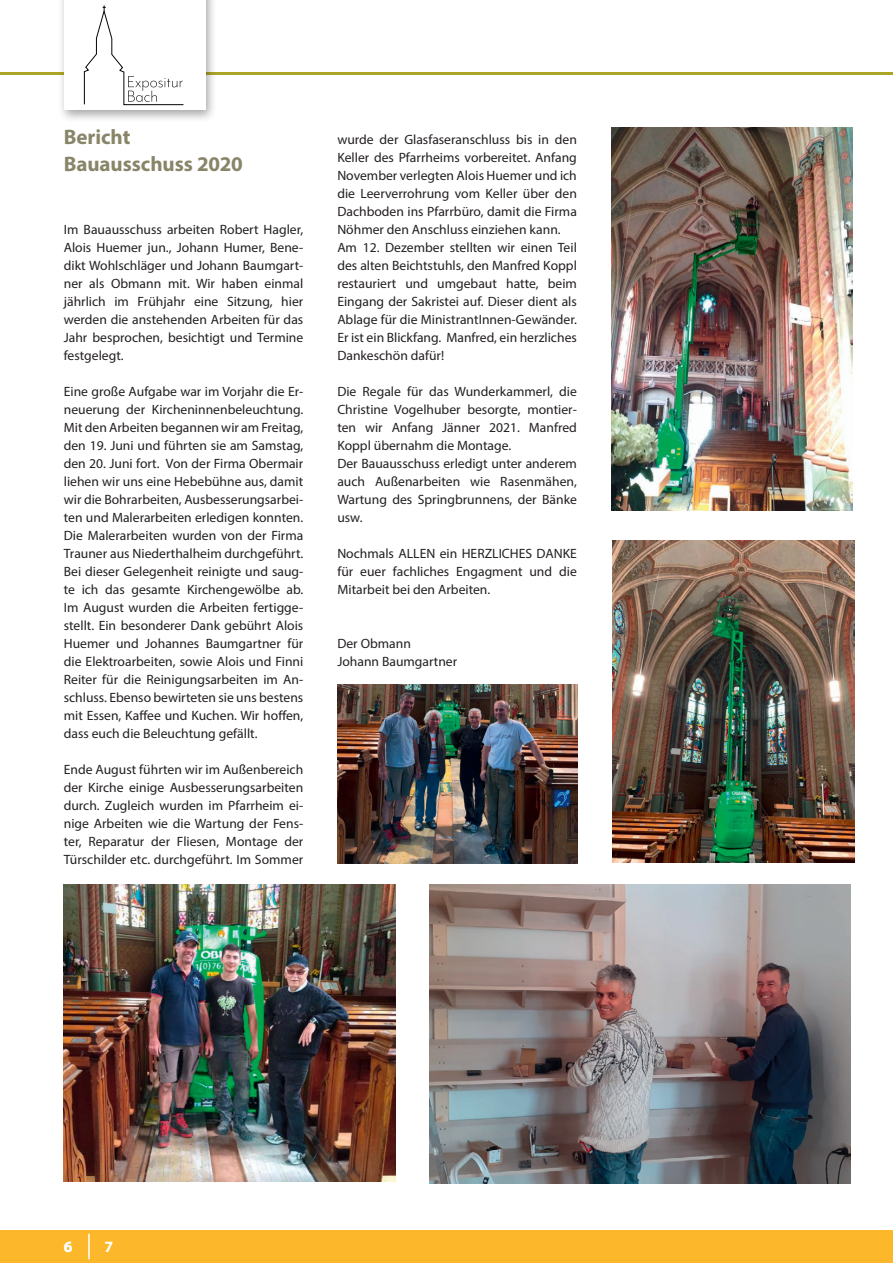
<style>
.page{position:relative;width:893px;height:1263px;background:#fff}
.page>*{position:absolute;margin:0;border:0;box-sizing:border-box;transform-origin:0 0}
.t1{font:700 21px/27px "Myriad Pro";letter-spacing:-.005em;color:#888569}
.t2{font:700 15.75px "Myriad Pro";color:#fff}
.t3{font:13.5px/18px "Myriad Pro";color:#231f20;text-align:justify}
</style>
<div class="page">
<div style="left:0;top:1230px;width:893px;height:33px;background:#fcb72b"></div>
<hr style="left:88px;top:1234px;width:2px;height:25px;background:#fff">
<hr style="left:0;top:72px;width:893px;height:3px;background:#aca526">
<div style="left:57px;top:0;width:160px;height:123px;background:#231f20;opacity:.4"></div>
<div style="left:64px;top:0;width:141px;height:109px;background:#fff"></div>
<svg style="left:83px;top:5px;width:101px;height:101px"></svg>
<img style="left:611px;top:128px;width:241px;height:382px">
<img style="left:612px;top:540px;width:242px;height:323px">
<img style="left:64px;top:884px;width:331px;height:297px">
<img style="left:337px;top:685px;width:240px;height:179px">
<img style="left:429px;top:884px;width:421px;height:300px">
<h1 class="t1" style="left:64px;top:123px;width:181px">Bericht<br>Bauausschuss 2020</h1>
<p class="t3" style="left:64px;top:220px;width:241px">Im Bauausschuss arbeiten Robert Hagler, Alois Huemer jun., Johann Humer, Bene&shy;dikt Wohlschläger und Johann Baumgart&shy;ner als Obmann mit. Wir haben einmal jährlich im Frühjahr eine Sitzung, hier werden die anstehenden Arbeiten für das Jahr besprochen, besichtigt und Termine festgelegt.</p>
<p class="t3" style="left:64px;top:382px;width:241px">Eine große Aufgabe war im Vorjahr die Er&shy;neuerung der Kircheninnenbeleuchtung.<br>Mit den Arbeiten begannen wir am Freitag, den 19. Juni und führten sie am Samstag, den 20. Juni fort. Von der Firma Obermair liehen wir uns eine Hebebühne aus, damit wir die Bohrarbeiten, Ausbesserungsarbei&shy;ten und Malerarbeiten erledigen konnten.<br>Die Malerarbeiten wurden von der Firma Trauner aus Niederthalheim durchgeführt.<br>Bei dieser Gelegenheit reinigte und saug&shy;te ich das gesamte Kirchengewölbe ab.<br>Im August wurden die Arbeiten fertigge&shy;stellt. Ein besonderer Dank gebührt Alois Huemer und Johannes Baumgartner für die Elektroarbeiten, sowie Alois und Finni Reiter für die Reinigungsarbeiten im An&shy;schluss. Ebenso bewirteten sie uns bestens mit Essen, Kaffee und Kuchen. Wir hoffen, dass euch die Beleuchtung gefällt.</p>
<p class="t3" style="left:64px;top:760px;width:241px">Ende August führten wir im Außenbereich der Kirche einige Ausbesserungsarbeiten durch. Zugleich wurden im Pfarrheim ei&shy;nige Arbeiten wie die Wartung der Fens&shy;ter, Reparatur der Fliesen, Montage der Türschilder etc. durchgeführt. Im Sommer</p>
<p class="t3" style="left:337px;top:130px;width:241px;text-align:left">wurde der Glasfaseranschluss bis in den Keller des Pfarrheims vorbereitet. Anfang November verlegten Alois Huemer und ich die Leerverrohrung vom Keller über den Dachboden ins Pfarrbüro, damit die Firma Nöhmer den Anschluss einziehen kann.<br>Am 12. Dezember stellten wir einen Teil des alten Beichtstuhls, den Manfred Koppl restauriert und umgebaut hatte, beim Eingang der Sakristei auf. Dieser dient als Ablage für die MinistrantInnen-Gewänder.<br>Er ist ein Blickfang. Manfred, ein herzliches Dankeschön dafür!</p>
<p class="t3" style="left:337px;top:382px;width:241px;text-align:left">Die Regale für das Wunderkammerl, die Christine Vogelhuber besorgte, montier&shy;ten wir Anfang Jänner 2021. Manfred Koppl übernahm die Montage.<br>Der Bauausschuss erledigt unter anderem auch Außenarbeiten wie Rasenmähen, Wartung des Springbrunnens, der Bänke usw.</p>
<p class="t3" style="left:337px;top:544px;width:241px">Nochmals ALLEN ein HERZLICHES DANKE für euer fachliches Engagment und die Mitarbeit bei den Arbeiten.</p>
<p class="t3" style="left:337px;top:634px;width:121px">Der Obmann<br>Johann Baumgartner</p>
<p class="t2" style="left:64px;top:1237px;width:10px">6</p>
<p class="t2" style="left:104px;top:1237px;width:10px">7</p>
</div>
